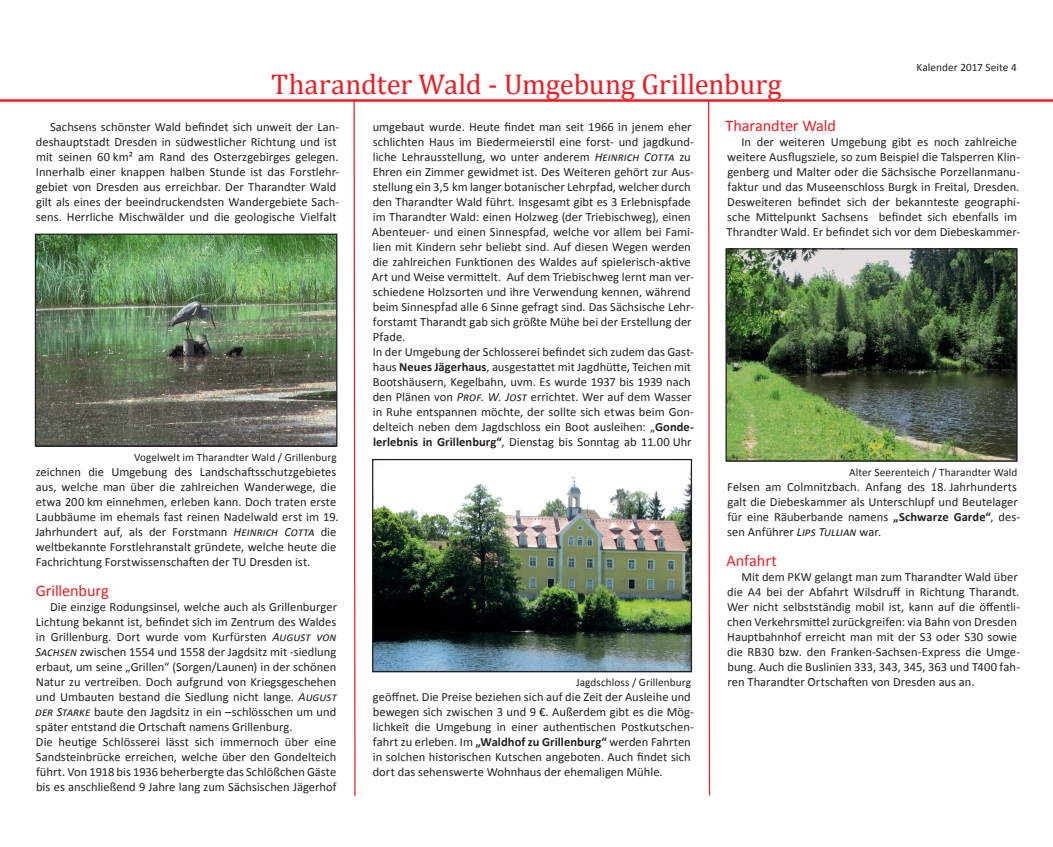
<style>
.page{position:relative;width:1053px;height:847px;background:#fff}
.page>*{position:absolute;margin:0;border:0;box-sizing:border-box;transform-origin:0 0}
.t1{font:28.75px "Cambria";letter-spacing:-.005em;color:#ee1d23}
.t2{font:16.25px "Calibri";letter-spacing:-.01em;color:#ee1d23}
.t3{font:12.5px/15px "Calibri";color:#231f20}
.t4{font:11.25px "Calibri";letter-spacing:.005em;color:#231f20}
.s1{font-style:italic}
.s2{font-weight:700}
</style>
<div class="page">
<hr style="left:0;top:99px;width:1052px;height:3px;background:#ee1d23">
<svg style="left:353px;top:101px;width:3px;height:695px"></svg>
<svg style="left:707px;top:101px;width:3px;height:695px"></svg>
<img style="left:374px;top:473px;width:316px;height:197px">
<div style="left:372px;top:459px;width:320px;height:213px;border:1px solid #231f20"></div>
<img style="left:37px;top:236px;width:298px;height:208px">
<div style="left:35px;top:234px;width:302px;height:212px;border:1px solid #231f20"></div>
<img style="left:727px;top:250px;width:288px;height:209px">
<div style="left:725px;top:248px;width:292px;height:213px;border:1px solid #231f20"></div>
<h1 class="t1" style="left:271px;top:67px;width:512px">Tharandter Wald - Umgebung Grillenburg</h1>
<p class="t4" style="left:916px;top:60px;width:102px">Kalender 2017 Seite 4</p>
<p class="t3" style="left:36px;top:119px;width:305px;text-indent:14px">Sachsens schönster Wald befindet sich unweit der Lan&shy;deshauptstadt Dresden in südwestlicher Richtung und ist mit seinen 60 km² am Rand des Osterzgebirges gelegen.<br>Innerhalb einer knappen halben Stunde ist das Forstlehr&shy;gebiet von Dresden aus erreichbar. Der Tharandter Wald gilt als eines der beeindruckendsten Wandergebiete Sach&shy;sens. Herrliche Mischwälder und die geologische Vielfalt</p>
<p class="t4" style="left:134px;top:450px;width:204px">Vogelwelt im Tharandter Wald / Grillenburg</p>
<p class="t3" style="left:35px;top:464px;width:305px">zeichnen die Umgebung des Landschaftsschutzgebietes aus, welche man über die zahlreichen Wanderwege, die etwa 200 km einnehmen, erleben kann. Doch traten erste Laubbäume im ehemals fast reinen Nadelwald erst im 19.<br>Jahrhundert auf, als der Forstmann <span class="s1">Heinrich Cotta</span> die weltbekannte Forstlehranstalt gründete, welche heute die Fachrichtung Forstwissenschaften der TU Dresden ist.</p>
<h2 class="t2" style="left:36px;top:580px;width:75px">Grillenburg</h2>
<p class="t3" style="left:35px;top:599px;width:303px;text-indent:15px">Die einzige Rodungsinsel, welche auch als Grillenburger Lichtung bekannt ist, befindet sich im Zentrum des Waldes in Grillenburg. Dort wurde vom Kurfürsten <span class="s1">August von Sachsen</span> zwischen 1554 und 1558 der Jagdsitz mit -siedlung erbaut, um seine „Grillen“ (Sorgen/Launen) in der schönen Natur zu vertreiben. Doch aufgrund von Kriegsgeschehen und Umbauten bestand die Siedlung nicht lange. <span class="s1">August der Starke</span> baute den Jagdsitz in ein –schlösschen um und später entstand die Ortschaft namens Grillenburg.<br>Die heutige Schlösserei lässt sich immernoch über eine Sandsteinbrücke erreichen, welche über den Gondelteich führt. Von 1918 bis 1936 beherbergte das Schlößchen Gäste bis es anschließend 9 Jahre lang zum Sächsischen Jägerhof</p>
<p class="t3" style="left:372px;top:119px;width:323px">umgebaut wurde. Heute findet man seit 1966 in jenem eher schlichten Haus im Biedermeierstil eine forst- und jagdkund&shy;liche Lehrausstellung, wo unter anderem <span class="s1">Heinrich Cotta</span> zu Ehren ein Zimmer gewidmet ist. Des Weiteren gehört zur Aus&shy;stellung ein 3,5 km langer botanischer Lehrpfad, welcher durch den Tharandter Wald führt. Insgesamt gibt es 3 Erlebnispfade im Tharandter Wald: einen Holzweg (der Triebischweg), einen Abenteuer- und einen Sinnespfad, welche vor allem bei Fami&shy;lien mit Kindern sehr beliebt sind. Auf diesen Wegen werden die zahlreichen Funktionen des Waldes auf spielerisch-aktive Art und Weise vermittelt. Auf dem Triebischweg lernt man ver&shy;schiedene Holzsorten und ihre Verwendung kennen, während beim Sinnespfad alle 6 Sinne gefragt sind. Das Sächsische Lehr&shy;forstamt Tharandt gab sich größte Mühe bei der Erstellung der Pfade.<br>In der Umgebung der Schlosserei befindet sich zudem das Gast&shy;haus <span class="s2">Neues Jägerhaus</span>, ausgestattet mit Jagdhütte, Teichen mit Bootshäusern, Kegelbahn, uvm. Es wurde 1937 bis 1939 nach den Plänen von <span class="s1">Prof. W. Jost</span> errichtet. Wer auf dem Wasser in Ruhe entspannen möchte, der sollte sich etwas beim Gon&shy;delteich neben dem Jagdschloss ein Boot ausleihen: „<span class="s2">Gonde&shy;lerlebnis in Grillenburg“</span>, Dienstag bis Sonntag ab 11.00 Uhr</p>
<p class="t4" style="left:576px;top:675px;width:116px">Jagdschloss / Grillenburg</p>
<p class="t3" style="left:372px;top:689px;width:323px">geöffnet. Die Preise beziehen sich auf die Zeit der Ausleihe und bewegen sich zwischen 3 und 9 €. Außerdem gibt es die Mög&shy;lichkeit die Umgebung in einer authentischen Postkutschen&shy;fahrt zu erleben. Im <span class="s2">„Waldhof zu Grillenburg“</span> werden Fahrten in solchen historischen Kutschen angeboten. Auch findet sich dort das sehenswerte Wohnhaus der ehemaligen Mühle.</p>
<h2 class="t2" style="left:725px;top:115px;width:112px">Tharandter Wald</h2>
<p class="t3" style="left:726px;top:134px;width:295px;text-indent:15px">In der weiteren Umgebung gibt es noch zahlreiche weitere Ausflugsziele, so zum Beispiel die Talsperren Klin&shy;genberg und Malter oder die Sächsische Porzellanmanu&shy;faktur und das Museenschloss Burgk in Freital, Dresden.<br>Desweiteren befindet sich der bekannteste geographi&shy;sche Mittelpunkt Sachsens befindet sich ebenfalls im Thrandter Wald. Er befindet sich vor dem Diebeskammer-</p>
<p class="t4" style="left:849px;top:465px;width:170px">Alter Seerenteich / Tharandter Wald</p>
<p class="t3" style="left:727px;top:479px;width:294px">Felsen am Colmnitzbach. Anfang des 18. Jahrhunderts galt die Diebeskammer als Unterschlupf und Beutelager für eine Räuberbande namens <span class="s2">„Schwarze Garde“</span>, des&shy;sen Anführer <span class="s1">Lips Tullian</span> war.</p>
<h2 class="t2" style="left:726px;top:550px;width:52px">Anfahrt</h2>
<p class="t3" style="left:727px;top:569px;width:294px;text-indent:14px">Mit dem PKW gelangt man zum Tharandter Wald über die A4 bei der Abfahrt Wilsdruff in Richtung Tharandt.<br>Wer nicht selbstständig mobil ist, kann auf die öffentli&shy;chen Verkehrsmittel zurückgreifen: via Bahn von Dresden Hauptbahnhof erreicht man mit der S3 oder S30 sowie die RB30 bzw. den Franken-Sachsen-Express die Umge&shy;bung. Auch die Buslinien 333, 343, 345, 363 und T400 fah&shy;ren Tharandter Ortschaften von Dresden aus an.</p>
</div>
